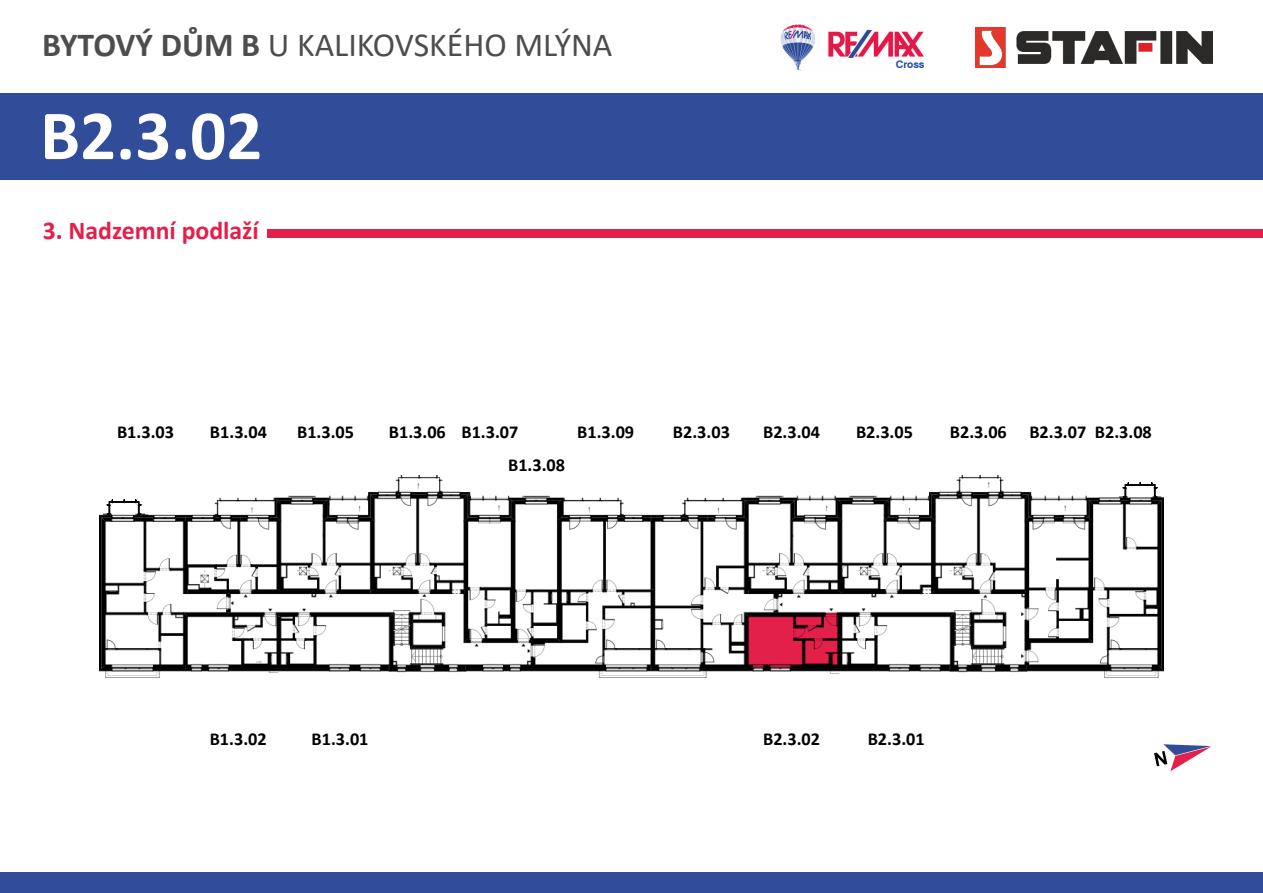
<style>
.page{position:relative;width:1263px;height:893px;background:#fff}
.page>*{position:absolute;margin:0;border:0;box-sizing:border-box;transform-origin:0 0}
.t1{font:700 71.1px "Calibri";color:#fff}
.t2{font:33.75px "Calibri";color:#4d4d4d}
.t3{font:700 25.8px "Calibri";color:#e41f49}
.t4{font:700 18.3px "Calibri";color:#000}
.t5{font:700 10.35px "Swiss 721 BT";letter-spacing:-.015em;color:#254aa5}
.s1{font-weight:700}
</style>
<div class="page">
<div style="left:0;top:93px;width:1263px;height:87px;background:#314c98"></div>
<div style="left:0;top:872px;width:1263px;height:21px;background:#314c98"></div>
<img style="left:975px;top:28px;width:237px;height:39px">
<img style="left:780px;top:24px;width:143px;height:46px">
<div style="left:268px;top:229px;width:995px;height:8px;background:#e32049"></div>
<img style="left:100px;top:475px;width:1063px;height:202px">
<svg style="left:1119px;top:482px;width:44px;height:17px"></svg>
<svg style="left:103px;top:500px;width:45px;height:16px"></svg>
<svg style="left:1154px;top:744px;width:57px;height:27px"></svg>
<h2 class="t2" style="left:42px;top:31px;width:572px"><span class="s1">BYTOVÝ DŮM B</span> U KALIKOVSKÉHO MLÝNA</h2>
<h1 class="t1" style="left:40px;top:106px;width:224px">B2.3.02</h1>
<h3 class="t3" style="left:43px;top:219px;width:218px">3. Nadzemní podlaží</h3>
<p class="t5" style="left:896px;top:60px;width:30px">Cross</p>
<p class="t4" style="left:117px;top:425px;width:58px">B1.3.03</p>
<p class="t4" style="left:210px;top:425px;width:58px">B1.3.04</p>
<p class="t4" style="left:297px;top:425px;width:58px">B1.3.05</p>
<p class="t4" style="left:389px;top:425px;width:58px">B1.3.06</p>
<p class="t4" style="left:461px;top:425px;width:58px">B1.3.07</p>
<p class="t4" style="left:577px;top:425px;width:58px">B1.3.09</p>
<p class="t4" style="left:673px;top:425px;width:58px">B2.3.03</p>
<p class="t4" style="left:763px;top:425px;width:58px">B2.3.04</p>
<p class="t4" style="left:856px;top:425px;width:58px">B2.3.05</p>
<p class="t4" style="left:950px;top:425px;width:203px">B2.3.06 B2.3.07 B2.3.08</p>
<p class="t4" style="left:508px;top:458px;width:58px">B1.3.08</p>
<p class="t4" style="left:210px;top:731px;width:58px">B1.3.02</p>
<p class="t4" style="left:312px;top:731px;width:58px">B1.3.01</p>
<p class="t4" style="left:763px;top:731px;width:58px">B2.3.02</p>
<p class="t4" style="left:868px;top:731px;width:58px">B2.3.01</p>
</div>
